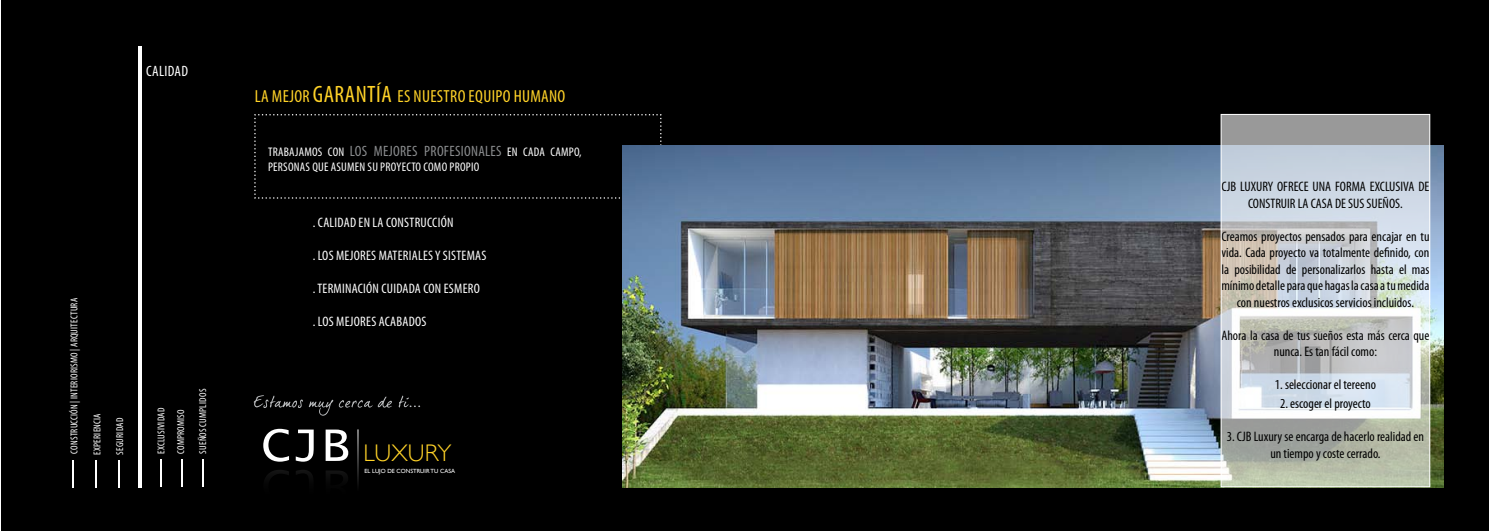
<style>
.page{position:relative;width:1489px;height:532px;background:#fff}
.page>*{position:absolute;margin:0;border:0;box-sizing:border-box;transform-origin:0 0}
.t1{font:50px "Lucida Console";color:#fff}
.t2{font:300 24px "Gill Sans";color:#ffd328}
.t3{font:condensed 17.5px "Myriad Pro";color:#ffd328}
.t4{font:condensed 15px "Myriad Pro";color:#8a8c8e}
.t5{font:condensed 15px "Myriad Pro";letter-spacing:.02em;color:#fff}
.t6{font:condensed 13.75px/16.5px "Myriad Pro";color:#000;text-align:center}
.t7{font:condensed 13.75px "Myriad Pro";color:#fff}
.t8{font:condensed 12.5px "Myriad Pro";color:#fff}
.t9{font:condensed 10px/19.8px "Myriad Pro";letter-spacing:.02em;color:#fff}
.t10{font:6px "Gill Sans";color:#fff}
.s1{font-size:23.75px}
.s2{font-size:12.5px;color:#fff}
.s3{font-family:"Lucida Console";font-weight:400;font-size:50px;color:#fff}
</style>
<div class="page">
<div style="left:1px;top:1px;width:1487px;height:530px;background:#000"></div>
<svg style="left:254px;top:114px;width:408px;height:85px"></svg>
<img style="left:622px;top:146px;width:821px;height:341px">
<hr style="left:357px;top:429px;width:1px;height:62px;background:#fff">
<svg style="left:254px;top:395px;width:166px;height:20px"></svg>
<svg style="left:118px;top:460px;width:1px;height:27px"></svg>
<hr style="left:160px;top:459px;width:2px;height:27px;background:#fff">
<svg style="left:181px;top:459px;width:1px;height:27px"></svg>
<svg style="left:202px;top:459px;width:1px;height:27px"></svg>
<hr style="left:95px;top:460px;width:2px;height:27px;background:#fff">
<hr style="left:138px;top:46px;width:4px;height:441px;background:#fff">
<hr style="left:72px;top:460px;width:2px;height:27px;background:#fff">
<svg style="left:1222px;top:116px;width:205px;height:369px;background:#c4c9ca"></svg>
<div style="left:1220px;top:114px;width:209px;height:373px;border:1px solid #fff"></div>
<p class="t5" style="left:146px;top:62px;width:43px">calidad</p>
<p class="t9" style="left:64px;top:453px;width:157px;rotate:-90deg">CONSTRUCCIÓN | INTERIORISMO | ARQUITECTURA</p>
<p class="t9" style="left:87px;top:454px;width:43px;rotate:-90deg">experiencia</p>
<p class="t9" style="left:110px;top:454px;width:38px;rotate:-90deg">seguridad</p>
<p class="t9" style="left:151px;top:453px;width:46px;rotate:-90deg">EXCLUSIVIDAD compromiso</p>
<p class="t9" style="left:193px;top:453px;width:66px;rotate:-90deg">sueños cumplidos</p>
<p class="t3" style="left:255px;top:86px;width:81px">LAMEJOR<span class="s1">GARANT</span></p>
<p class="t3" style="left:376px;top:86px;width:46px"><span class="s1">ÍA</span> ES NUESTRO</p>
<p class="t3" style="left:468px;top:86px;width:8px">EQUIPO</p>
<p class="t3" style="left:513px;top:86px;width:10px">HUMANO</p>
<p class="t8" style="left:268px;top:144px;width:7px">TRABA</p>
<p class="t8" style="left:295px;top:144px;width:11px">JAMOS</p>
<p class="t4" style="left:328px;top:142px;width:73px"><span class="s2">CON</span> LOS MEJORES</p>
<p class="t4" style="left:424px;top:142px;width:32px">PROFESIONALES</p>
<p class="t8" style="left:507px;top:144px;width:23px">EN CADA</p>
<p class="t8" style="left:550px;top:144px;width:7px">CAMPO</p>
<p class="t8" style="left:579px;top:144px;width:4px">,</p>
<p class="t8" style="left:268px;top:159px;width:7px">PERSONAS</p>
<p class="t8" style="left:312px;top:159px;width:26px">QUE ASUMEN</p>
<p class="t8" style="left:367px;top:159px;width:19px">SU PROYECTO</p>
<p class="t8" style="left:423px;top:159px;width:7px">COMO</p>
<p class="t8" style="left:449px;top:159px;width:6px">PROPIO</p>
<p class="t7" style="left:313px;top:213px;width:12px">. CALIDAD</p>
<p class="t7" style="left:358px;top:213px;width:34px">ENLACONSTRUCCIÓN</p>
<p class="t7" style="left:313px;top:246px;width:48px">. LOS MEJORES</p>
<p class="t7" style="left:379px;top:246px;width:7px">MATERIALES</p>
<p class="t7" style="left:435px;top:246px;width:15px">YSISTEMAS</p>
<p class="t7" style="left:313px;top:279px;width:11px">. TERMINACIÓN</p>
<p class="t7" style="left:381px;top:279px;width:7px">CUIDADA</p>
<p class="t7" style="left:423px;top:279px;width:28px">CON ESMERO</p>
<p class="t7" style="left:313px;top:312px;width:48px">. LOS MEJORES</p>
<p class="t7" style="left:379px;top:312px;width:7px">ACABADOS</p>
<h1 class="t1" style="left:261px;top:421px;width:92px">CJB</h1>
<h2 class="t2" style="left:261px;top:434px;width:192px"><span class="s3">CJB</span> LUXURY</h2>
<p class="t10" style="left:364px;top:467px;width:92px">EL LUJO DE CONSTRUIR TU CASA</p>
<p class="t6" style="left:1221px;top:178px;width:26px">CJB LUXURY</p>
<p class="t6" style="left:1276px;top:178px;width:17px">OFRECE</p>
<p class="t6" style="left:1312px;top:178px;width:35px">UNA FORMA</p>
<p class="t6" style="left:1369px;top:178px;width:6px">EXCLUSI</p>
<p class="t6" style="left:1403px;top:178px;width:22px">VA DE</p>
<p class="t6" style="left:1247px;top:194px;width:7px">CONSTRUIR</p>
<p class="t6" style="left:1297px;top:194px;width:20px">LA CASA</p>
<p class="t6" style="left:1334px;top:194px;width:69px">DESUS SUEÑOS.</p>
<p class="t6" style="left:1221px;top:227px;width:209px">Creamos proyectos pensados para encajar en tu vida. Cada proyecto va totalmente definido, con la posibilidad de personalizarlos hasta el mas mínimo detalle para que hagas la casa a tu medida con nuestros exclusicos servicios incluidos.</p>
<p class="t6" style="left:1221px;top:326px;width:209px">Ahora la casa de tus sueños esta más cerca que nunca. Es tan fácil como:</p>
<p class="t6" style="left:1274px;top:376px;width:103px">1. seleccionar el tereeno</p>
<p class="t6" style="left:1279px;top:395px;width:92px">2. escoger el proyecto</p>
<p class="t6" style="left:1226px;top:428px;width:199px">3. CJB Luxury se encarga de hacerlo realidad en un tiempo y coste cerrado.</p>
</div>
